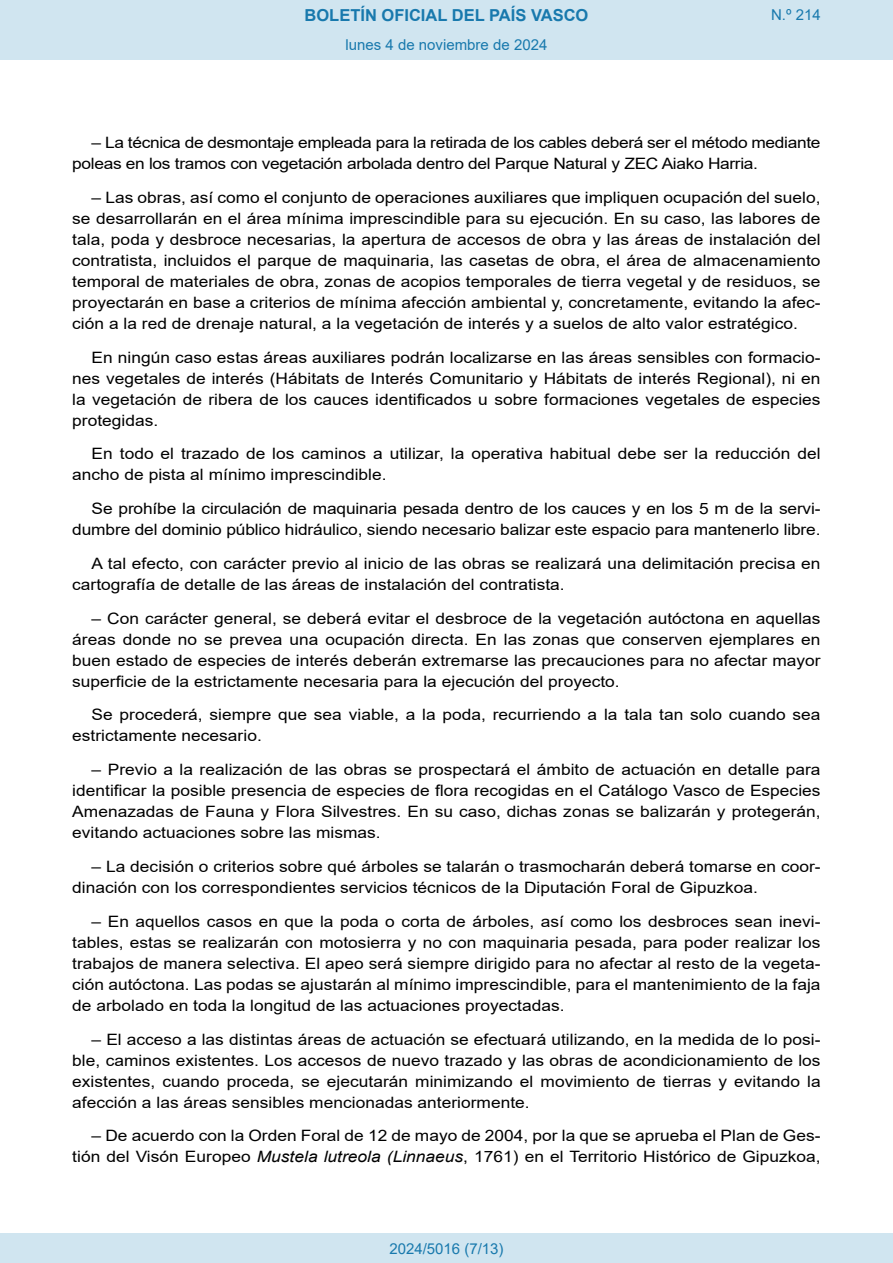
<style>
.page{position:relative;width:893px;height:1263px;background:#fff}
.page>*{position:absolute;margin:0;border:0;box-sizing:border-box;transform-origin:0 0}
.t1{font:700 16.5px "Arial";color:#1879ad}
.BOPVDetalle{font:15.6px/21px "Arial";color:#000;text-align:justify;scale:1.11 1}
.BOPVDetalle-2{font:15.6px/21px "Arial";letter-spacing:-.02em;color:#000;scale:1.11 1}
.Paginacion_Centro{font:15px "Arial";color:#1879ad}
.s1{font-style:italic}
</style>
<div class="page">
<div style="left:0;top:0;width:893px;height:60px;background:#d0e5f0"></div>
<div style="left:0;top:1233px;width:893px;height:30px;background:#d0e5f0"></div>
<p class="t1" style="left:305px;top:3px;width:285px">BOLETÍN OFICIAL DEL PAÍS VASCO</p>
<p class="Paginacion_Centro" style="left:346px;top:35px;width:203px">lunes 4 de noviembre de 2024</p>
<p class="Paginacion_Centro" style="left:771px;top:5px;width:51px">N.º 214</p>
<p class="BOPVDetalle-2" style="left:72px;top:132px;width:676px;text-indent:19px">– La técnica de desmontaje empleada para la retirada de los cables deberá ser el método mediante poleas en los tramos con vegetación arbolada dentro del Parque Natural y ZEC Aiako Harria.</p>
<p class="BOPVDetalle" style="left:72px;top:187px;width:676px;text-indent:19px">– Las obras, así como el conjunto de operaciones auxiliares que impliquen ocupación del suelo, se desarrollarán en el área mínima imprescindible para su ejecución. En su caso, las labores de tala, poda y desbroce necesarias, la apertura de accesos de obra y las áreas de instalación del contratista, incluidos el parque de maquinaria, las casetas de obra, el área de almacenamiento temporal de materiales de obra, zonas de acopios temporales de tierra vegetal y de residuos, se proyectarán en base a criterios de mínima afección ambiental y, concretamente, evitando la afec&shy;ción a la red de drenaje natural, a la vegetación de interés y a suelos de alto valor estratégico.</p>
<p class="BOPVDetalle" style="left:72px;top:347px;width:676px;text-indent:19px">En ningún caso estas áreas auxiliares podrán localizarse en las áreas sensibles con formacio&shy;nes vegetales de interés (Hábitats de Interés Comunitario y Hábitats de interés Regional), ni en la vegetación de ribera de los cauces identificados u sobre formaciones vegetales de especies protegidas.</p>
<p class="BOPVDetalle" style="left:72px;top:443px;width:676px;text-indent:19px">En todo el trazado de los caminos a utilizar, la operativa habitual debe ser la reducción del ancho de pista al mínimo imprescindible.</p>
<p class="BOPVDetalle" style="left:72px;top:498px;width:676px;text-align:right">Se prohíbe la circulación de maquinaria pesada dentro de los cauces y en los 5 m de la servi&shy;dumbre del dominio público hidráulico, siendo necesario balizar este espacio para mantenerlo libre.</p>
<p class="BOPVDetalle" style="left:72px;top:553px;width:676px;text-indent:19px">A tal efecto, con carácter previo al inicio de las obras se realizará una delimitación precisa en cartografía de detalle de las áreas de instalación del contratista.</p>
<p class="BOPVDetalle" style="left:72px;top:608px;width:676px;text-indent:19px">– Con carácter general, se deberá evitar el desbroce de la vegetación autóctona en aquellas áreas donde no se prevea una ocupación directa. En las zonas que conserven ejemplares en buen estado de especies de interés deberán extremarse las precauciones para no afectar mayor superficie de la estrictamente necesaria para la ejecución del proyecto.</p>
<p class="BOPVDetalle" style="left:72px;top:704px;width:676px;text-indent:19px">Se procederá, siempre que sea viable, a la poda, recurriendo a la tala tan solo cuando sea estrictamente necesario.</p>
<p class="BOPVDetalle" style="left:72px;top:759px;width:676px;text-indent:19px">– Previo a la realización de las obras se prospectará el ámbito de actuación en detalle para identificar la posible presencia de especies de flora recogidas en el Catálogo Vasco de Especies Amenazadas de Fauna y Flora Silvestres. En su caso, dichas zonas se balizarán y protegerán, evitando actuaciones sobre las mismas.</p>
<p class="BOPVDetalle" style="left:72px;top:856px;width:676px;text-indent:19px">– La decisión o criterios sobre qué árboles se talarán o trasmocharán deberá tomarse en coor&shy;dinación con los correspondientes servicios técnicos de la Diputación Foral de Gipuzkoa.</p>
<p class="BOPVDetalle" style="left:72px;top:911px;width:676px;text-indent:19px">– En aquellos casos en que la poda o corta de árboles, así como los desbroces sean inevi&shy;tables, estas se realizarán con motosierra y no con maquinaria pesada, para poder realizar los trabajos de manera selectiva. El apeo será siempre dirigido para no afectar al resto de la vegeta&shy;ción autóctona. Las podas se ajustarán al mínimo imprescindible, para el mantenimiento de la faja de arbolado en toda la longitud de las actuaciones proyectadas.</p>
<p class="BOPVDetalle" style="left:72px;top:1028px;width:676px;text-indent:19px">– El acceso a las distintas áreas de actuación se efectuará utilizando, en la medida de lo posi&shy;ble, caminos existentes. Los accesos de nuevo trazado y las obras de acondicionamiento de los existentes, cuando proceda, se ejecutarán minimizando el movimiento de tierras y evitando la afección a las áreas sensibles mencionadas anteriormente.</p>
<p class="BOPVDetalle" style="left:72px;top:1125px;width:676px;text-align:right">– De acuerdo con la Orden Foral de 12 de mayo de 2004, por la que se aprueba el Plan de Ges&shy;tión del Visón Europeo <span class="s1">Mustela lutreola (Linnaeus</span>, 1761) en el Territorio Histórico de Gipuzkoa,</p>
<p class="Paginacion_Centro" style="left:389px;top:1238px;width:116px">2024/5016 (7/13)</p>
</div>
